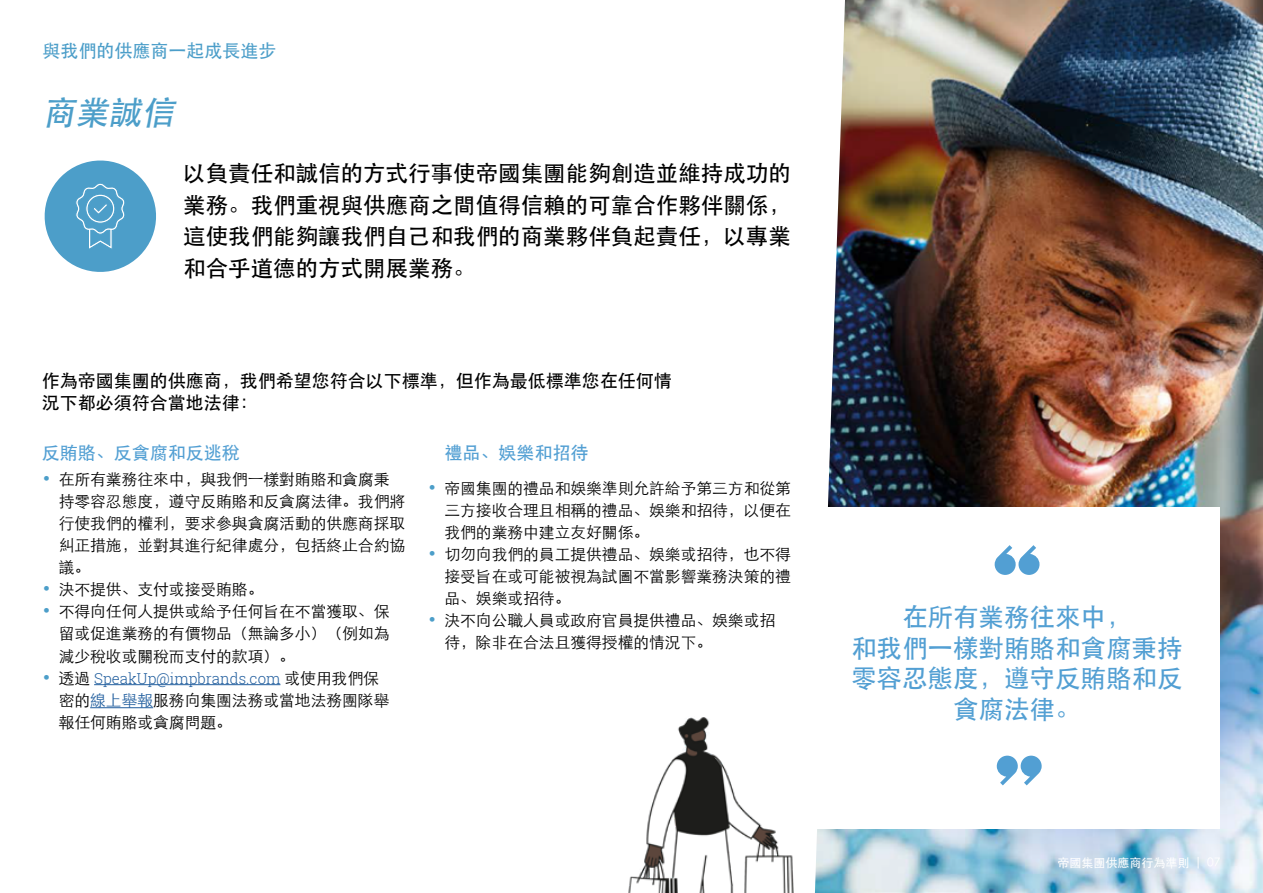
<style>
.page{position:relative;width:1263px;height:893px;background:#fff}
.page>*{position:absolute;margin:0;border:0;box-sizing:border-box;transform-origin:0 0}
.t1{font:italic 500 33px "ST Heiti SC";color:#4c9ec9}
.t2{font:500 25.5px/30.6px "ST Heiti SC";color:#529fd3;text-align:center}
.t3{font:500 22.5px/31.5px "ST Heiti SC";color:#000;text-align:justify}
.t4{font:500 18px/22.5px "ST Heiti SC";color:#000}
.t5{font:500 18px "ST Heiti SC";color:#529fd3}
.t6{font:500 18px "ST Heiti SC";color:#4c9ec9}
.t7{font:300 15.75px/22px "ST Heiti SC";color:#000}
.t8{font:300 15px "Roboto Slab";color:#215e9e}
.t9{font:500 12px "ST Heiti SC";color:#fff}
.s1{color:#4c9ec9}
.s2{font-family:"ST Heiti SC";font-size:15.75px;color:#4c9ec9}
.s3{font-family:"ST Heiti SC";font-size:15.75px;color:#000}
.s4{color:#215e9e}
.s5{font-weight:300}
</style>
<div class="page">
<img style="left:815px;top:0;width:448px;height:893px">
<hr style="left:94px;top:684px;width:186px;height:1px;background:#215e9e">
<hr style="left:90px;top:707px;width:63px;height:1px;background:#215e9e">
<svg style="left:44px;top:160px;width:112px;height:112px"></svg>
<div style="left:816px;top:508px;width:404px;height:321px;background:#fff"></div>
<svg style="left:997px;top:756px;width:45px;height:29px"></svg>
<svg style="left:995px;top:545px;width:44px;height:30px"></svg>
<img style="left:628px;top:717px;width:166px;height:176px">
<p class="t6" style="left:43px;top:41px;width:235px">與我們的供應商一起成長進步</p>
<h1 class="t1" style="left:43px;top:94px;width:140px">商業誠信</h1>
<h3 class="t3" style="left:183px;top:157px;width:609px">以負責任和誠信的方式行事使帝國集團能夠創造並維持成功的業務。我們重視與供應商之間值得信賴的可靠合作夥伴關係，這使我們能夠讓我們自己和我們的商業夥伴負起責任，以專業和合乎道德的方式開展業務。</h3>
<p class="t4" style="left:42px;top:368px;width:632px">作為帝國集團的供應商，我們希望您符合以下標準，但作為最低標準您在任何情況下都必須符合當地法律：</p>
<p class="t5" style="left:42px;top:442px;width:199px">反賄賂、反貪腐和反逃稅</p>
<p class="t7" style="left:59px;top:467px;width:348px;text-indent:-17px"><span class="s1">•</span> 在所有業務往來中，與我們一樣對賄賂和貪腐秉持零容忍態度，遵守反賄賂和反貪腐法律。我們將行使我們的權利，要求參與貪腐活動的供應商採取糾正措施，並對其進行紀律處分，包括終止合約協議。</p>
<p class="t7" style="left:42px;top:577px;width:223px"><span class="s1">•</span> 決不提供、支付或接受賄賂。</p>
<p class="t7" style="left:59px;top:599px;width:332px;text-align:justify;text-indent:-17px"><span class="s1">•</span> 不得向任何人提供或給予任何旨在不當獲取、保留或促進業務的有價物品（無論多小）（例如為減少稅收或關稅而支付的款項）。</p>
<p class="t8" style="left:42px;top:668px;width:339px"><span class="s2">•</span> <span class="s3">透過</span> SpeakUp@impbrands.com <span class="s3">或使用我們保</span></p>
<p class="t7" style="left:59px;top:687px;width:332px">密的<span class="s4">線上舉報</span>服務向集團法務或當地法務團隊舉報任何賄賂或貪腐問題。</p>
<p class="t5" style="left:444px;top:442px;width:145px">禮品、娛樂和招待</p>
<p class="t7" style="left:444px;top:475px;width:348px;text-align:justify;text-indent:-17px"><span class="s1">•</span> 帝國集團的禮品和娛樂準則允許給予第三方和從第三方接收合理且相稱的禮品、娛樂和招待，以便在我們的業務中建立友好關係。</p>
<p class="t7" style="left:444px;top:541px;width:348px;text-align:justify;text-indent:-17px"><span class="s1">•</span> 切勿向我們的員工提供禮品、娛樂或招待，也不得接受旨在或可能被視為試圖不當影響業務決策的禮品、娛樂或招待。</p>
<p class="t7" style="left:444px;top:607px;width:332px;text-indent:-17px"><span class="s1">•</span> 決不向公職人員或政府官員提供禮品、娛樂或招待，除非在合法且獲得授權的情況下。</p>
<h2 class="t2" style="left:851px;top:601px;width:333px">在所有業務往來中，<br>和我們一樣對賄賂和貪腐秉持零容忍態度，遵守反賄賂和反貪腐法律。</h2>
<p class="t9" style="left:1057px;top:856px;width:165px">帝國集團供應商行為準則 <span class="s5">| 07</span></p>
</div>
